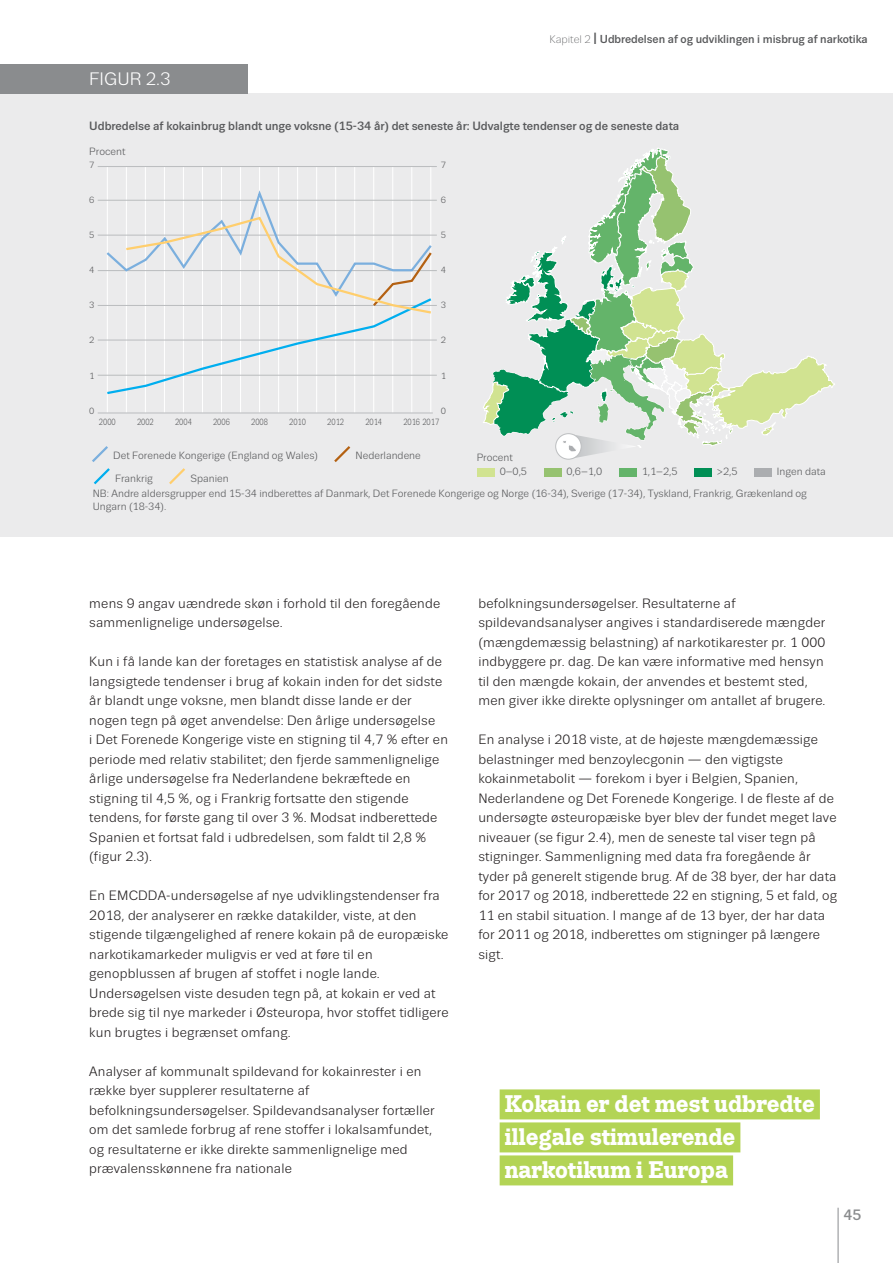
<style>
.page{position:relative;width:893px;height:1263px;background:#fff}
.page>*{position:absolute;margin:0;border:0;box-sizing:border-box;transform-origin:0 0}
.quote_green{font:700 24px/33px "Trivia Slab";color:#fff}
.figure_number{font:18px "Trivia Sans";color:#fff}
.t1{font:500 15px "Trivia Sans";color:#8a8c8e}
.body{font:13.5px/19.5px "Trivia Sans";letter-spacing:.015em;color:#231f20}
.figure_title{font:500 12px "Trivia Sans";color:#58595b}
.t2{font:500 11.55px "Trivia Sans";color:#58595b}
.t3{font:10.5px/12.6px "Trivia Sans";color:#58595b}
.t4{font:9px "Trivia Sans";color:#58595b;scale:.8 1}
.t5{font:9px "Trivia Sans";color:#58595b}
.s1{font-weight:300;font-size:10.95px}
.s2{font-size:16.2px}
</style>
<div class="page">
<hr style="left:838px;top:1208px;width:1px;height:55px;background:#8a8c8e">
<div style="left:0;top:94px;width:893px;height:443px;background:#ebebec"></div>
<hr style="left:335px;top:166px;width:1px;height:247px;background:#fff">
<hr style="left:107px;top:166px;width:1px;height:247px;background:#fff">
<hr style="left:126px;top:166px;width:1px;height:247px;background:#fff">
<hr style="left:145px;top:166px;width:1px;height:247px;background:#fff">
<hr style="left:164px;top:166px;width:1px;height:247px;background:#fff">
<hr style="left:183px;top:166px;width:1px;height:247px;background:#fff">
<hr style="left:202px;top:166px;width:1px;height:247px;background:#fff">
<hr style="left:221px;top:166px;width:1px;height:247px;background:#fff">
<hr style="left:240px;top:166px;width:1px;height:247px;background:#fff">
<hr style="left:259px;top:166px;width:1px;height:247px;background:#fff">
<hr style="left:278px;top:166px;width:1px;height:247px;background:#fff">
<hr style="left:297px;top:166px;width:1px;height:247px;background:#fff">
<hr style="left:316px;top:166px;width:1px;height:247px;background:#fff">
<hr style="left:354px;top:166px;width:1px;height:247px;background:#fff">
<hr style="left:430px;top:166px;width:1px;height:247px;background:#fff">
<hr style="left:411px;top:166px;width:1px;height:247px;background:#fff">
<hr style="left:392px;top:166px;width:1px;height:247px;background:#fff">
<hr style="left:373px;top:166px;width:1px;height:247px;background:#fff">
<hr style="left:98px;top:235px;width:339px;height:1px;background:#bcbec0">
<hr style="left:98px;top:200px;width:339px;height:1px;background:#bcbec0">
<hr style="left:98px;top:166px;width:339px;height:1px;background:#bcbec0">
<hr style="left:98px;top:270px;width:339px;height:1px;background:#bcbec0">
<hr style="left:98px;top:305px;width:339px;height:1px;background:#bcbec0">
<hr style="left:98px;top:375px;width:339px;height:1px;background:#bcbec0">
<hr style="left:98px;top:339px;width:339px;height:2px;background:#bcbec0">
<hr style="left:98px;top:412px;width:335px;height:1px;background:#bcbec0">
<svg style="left:483px;top:148px;width:352px;height:311px"></svg>
<svg style="left:104px;top:190px;width:330px;height:205px"></svg>
<div style="left:477px;top:468px;width:17px;height:8px;background:#d1e391"></div>
<div style="left:544px;top:468px;width:17px;height:8px;background:#96c270"></div>
<div style="left:619px;top:468px;width:17px;height:8px;background:#64b46a"></div>
<div style="left:694px;top:468px;width:18px;height:8px;background:#008f55"></div>
<div style="left:754px;top:468px;width:18px;height:8px;background:#abadb0"></div>
<svg style="left:169px;top:468px;width:16px;height:17px"></svg>
<svg style="left:334px;top:446px;width:17px;height:16px"></svg>
<svg style="left:92px;top:446px;width:18px;height:39px"></svg>
<div style="left:0;top:64px;width:248px;height:30px;background:#8a8c8e"></div>
<div style="left:500px;top:1089px;width:320px;height:30px;background:#b3d455"></div>
<div style="left:500px;top:1122px;width:240px;height:30px;background:#b3d455"></div>
<div style="left:500px;top:1155px;width:233px;height:30px;background:#b3d455"></div>
<p class="figure_number" style="left:89px;top:69px;width:83px">FIGUR 2.3</p>
<p class="t2" style="left:550px;top:32px;width:320px"><span class="s1">Kapitel 2</span> <span class="s2">I</span> Udbredelsen af og udviklingen i misbrug af narkotika</p>
<p class="figure_title" style="left:89px;top:119px;width:591px">Udbredelse af kokainbrug blandt unge voksne (15-34 år) det seneste år: Udvalgte tendenser og de seneste data</p>
<p class="t3" style="left:89px;top:145px;width:38px">Procent</p>
<p class="t5" style="left:89px;top:160px;width:7px">7</p>
<p class="t5" style="left:441px;top:160px;width:7px">7</p>
<p class="t5" style="left:89px;top:195px;width:7px">6</p>
<p class="t5" style="left:441px;top:195px;width:7px">6</p>
<p class="t5" style="left:89px;top:230px;width:7px">5</p>
<p class="t5" style="left:441px;top:230px;width:7px">5</p>
<p class="t5" style="left:89px;top:265px;width:7px">4</p>
<p class="t5" style="left:441px;top:265px;width:7px">4</p>
<p class="t5" style="left:89px;top:301px;width:7px">3</p>
<p class="t5" style="left:89px;top:336px;width:7px">2</p>
<p class="t5" style="left:89px;top:371px;width:7px">1</p>
<p class="t5" style="left:89px;top:406px;width:7px">0</p>
<p class="t5" style="left:441px;top:300px;width:7px">3</p>
<p class="t5" style="left:441px;top:336px;width:7px">2</p>
<p class="t5" style="left:441px;top:371px;width:7px">1</p>
<p class="t5" style="left:441px;top:406px;width:7px">0</p>
<p class="t4" style="left:99px;top:417px;width:22px">2000</p>
<p class="t4" style="left:137px;top:417px;width:22px">2002</p>
<p class="t4" style="left:175px;top:417px;width:22px">2004</p>
<p class="t4" style="left:213px;top:417px;width:22px">2006</p>
<p class="t4" style="left:251px;top:417px;width:22px">2008</p>
<p class="t4" style="left:289px;top:417px;width:22px">2010</p>
<p class="t4" style="left:327px;top:417px;width:22px">2012</p>
<p class="t4" style="left:365px;top:417px;width:22px">2014</p>
<p class="t4" style="left:403px;top:417px;width:46px">2016 2017</p>
<p class="t3" style="left:113px;top:450px;width:206px">Det Forenede Kongerige (England og Wales)</p>
<p class="t3" style="left:356px;top:450px;width:67px">Nederlandene</p>
<p class="t3" style="left:93px;top:487px;width:716px">NB: Andre aldersgrupper end 15-34 indberettes af Danmark, Det Forenede Kongerige og Norge (16-34), Sverige (17-34), Tyskland, Frankrig, Grækenland og<br>Ungarn (18-34).</p>
<p class="t3" style="left:477px;top:452px;width:38px">Procent</p>
<p class="t3" style="left:500px;top:465px;width:29px">0–0,5</p>
<p class="t3" style="left:566px;top:465px;width:37px">0,6–1,0</p>
<p class="t3" style="left:642px;top:465px;width:37px">1,1–2,5</p>
<p class="t3" style="left:717px;top:465px;width:22px">&gt;2,5</p>
<p class="t3" style="left:777px;top:465px;width:50px">Ingen data</p>
<p class="t3" style="left:115px;top:472px;width:39px">Frankrig</p>
<p class="t3" style="left:190px;top:472px;width:40px">Spanien</p>
<p class="body" style="left:89px;top:593px;width:353px">mens 9 angav uændrede skøn i forhold til den foregående sammenlignelige undersøgelse.</p>
<p class="body" style="left:89px;top:652px;width:360px">Kun i få lande kan der foretages en statistisk analyse af de langsigtede tendenser i brug af kokain inden for det sidste år blandt unge voksne, men blandt disse lande er der nogen tegn på øget anvendelse: Den årlige undersøgelse<br>i Det Forenede Kongerige viste en stigning til 4,7 % efter en periode med relativ stabilitet; den fjerde sammenlignelige årlige undersøgelse fra Nederlandene bekræftede en stigning til 4,5 %, og i Frankrig fortsatte den stigende tendens, for første gang til over 3 %. Modsat indberettede Spanien et fortsat fald i udbredelsen, som faldt til 2,8 % (figur 2.3).</p>
<p class="body" style="left:89px;top:886px;width:361px">En EMCDDA-undersøgelse af nye udviklingstendenser fra 2018, der analyserer en række datakilder, viste, at den stigende tilgængelighed af renere kokain på de europæiske narkotikamarkeder muligvis er ved at føre til en genopblussen af brugen af stoffet i nogle lande.<br>Undersøgelsen viste desuden tegn på, at kokain er ved at brede sig til nye markeder i Østeuropa, hvor stoffet tidligere kun brugtes i begrænset omfang.</p>
<p class="body" style="left:89px;top:1061px;width:347px">Analyser af kommunalt spildevand for kokainrester i en række byer supplerer resultaterne af befolkningsundersøgelser. Spildevandsanalyser fortæller om det samlede forbrug af rene stoffer i lokalsamfundet, og resultaterne er ikke direkte sammenlignelige med prævalensskønnene fra nationale</p>
<p class="body" style="left:478px;top:593px;width:349px">befolkningsundersøgelser. Resultaterne af spildevandsanalyser angives i standardiserede mængder (mængdemæssig belastning) af narkotikarester pr. 1 000 indbyggere pr. dag. De kan være informative med hensyn til den mængde kokain, der anvendes et bestemt sted, men giver ikke direkte oplysninger om antallet af brugere.</p>
<p class="body" style="left:478px;top:730px;width:360px">En analyse i 2018 viste, at de højeste mængdemæssige belastninger med benzoylecgonin — den vigtigste kokainmetabolit — forekom i byer i Belgien, Spanien, Nederlandene og Det Forenede Kongerige. I de fleste af de undersøgte østeuropæiske byer blev der fundet meget lave niveauer (se figur 2.4), men de seneste tal viser tegn på stigninger. Sammenligning med data fra foregående år tyder på generelt stigende brug. Af de 38 byer, der har data for 2017 og 2018, indberettede 22 en stigning, 5 et fald, og 11 en stabil situation. I mange af de 13 byer, der har data for 2011 og 2018, indberettes om stigninger på længere sigt.</p>
<p class="quote_green" style="left:505px;top:1088px;width:312px">Kokain er det mest udbredte illegale stimulerende narkotikum i Europa</p>
<p class="t1" style="left:843px;top:1207px;width:19px">45</p>
</div>
